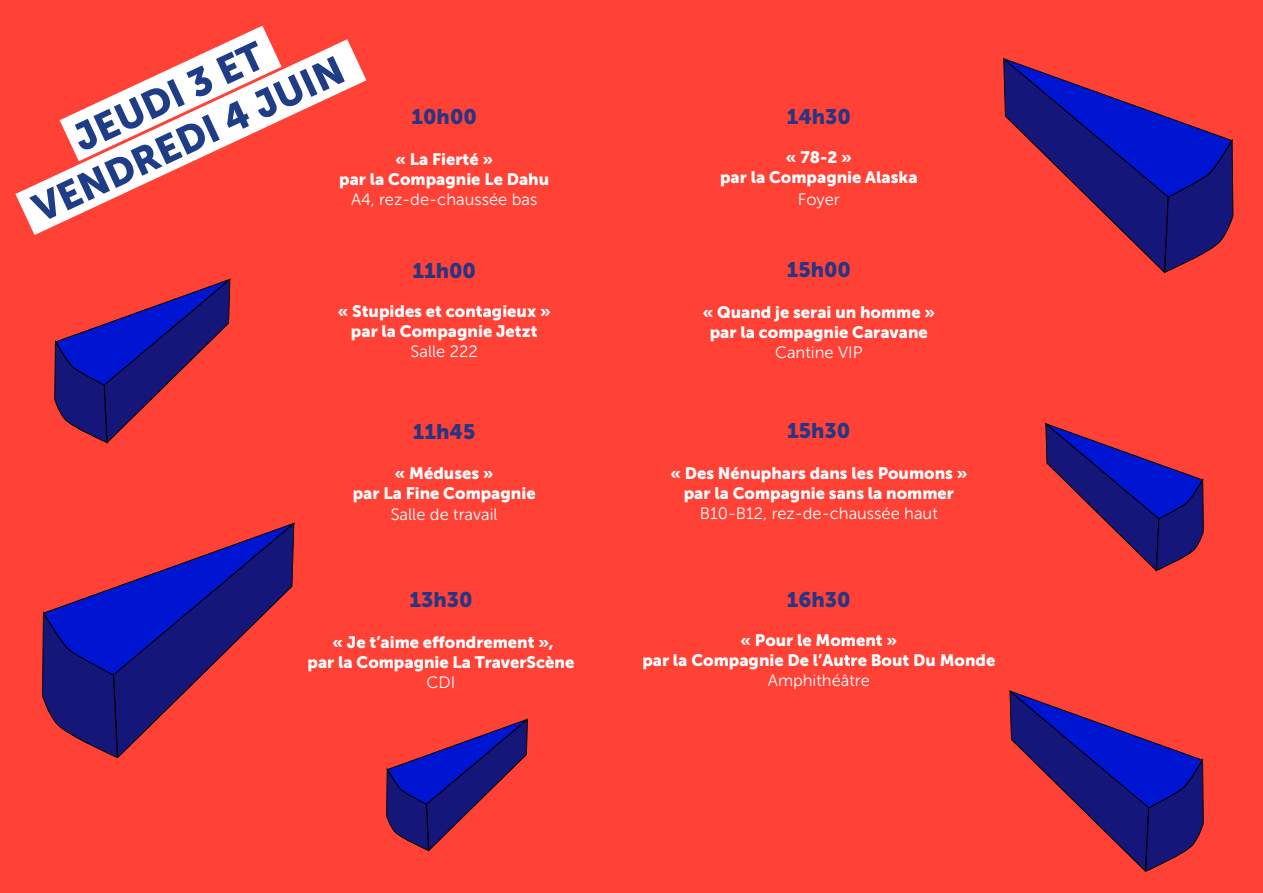
<style>
.page{position:relative;width:1263px;height:893px;background:#ff4136}
.page>*{position:absolute;margin:0;border:0;box-sizing:border-box;transform-origin:0 0}
.t1{font:39px/46.8px "Museo Sans 900";color:#1f3d87;text-align:center}
.t2{font:21px "Museo Sans 900";color:#283583}
.t3{font:16.5px/19.8px "Museo Sans 900";color:#fff;text-align:center}
.t4{font:16.5px "Museo Sans 300";color:#fff}
</style>
<div class="page">
<svg style="left:45px;top:600px;width:33px;height:12px"></svg>
<svg style="left:78px;top:522px;width:217px;height:237px"></svg>
<svg style="left:42px;top:612px;width:102px;height:146px;background:#2e1a84"></svg>
<svg style="left:54px;top:278px;width:177px;height:166px"></svg>
<svg style="left:1003px;top:57px;width:231px;height:215px"></svg>
<svg style="left:234px;top:26px;width:35px;height:13px"></svg>
<svg style="left:15px;top:39px;width:351px;height:196px"></svg>
<svg style="left:1045px;top:422px;width:159px;height:150px"></svg>
<svg style="left:1009px;top:690px;width:195px;height:183px"></svg>
<svg style="left:386px;top:718px;width:142px;height:134px"></svg>
<h1 class="t1" style="left:6px;top:147px;width:340px;rotate:-25deg">JEUDI 3 ET<br>VENDREDI 4 JUIN</h1>
<p class="t2" style="left:412px;top:104px;width:67px">10h00</p>
<p class="t3" style="left:339px;top:149px;width:211px">« La Fierté »<br>par la Compagnie Le Dahu</p>
<p class="t4" style="left:351px;top:190px;width:188px">A4, rez-de-chaussée bas</p>
<p class="t2" style="left:412px;top:258px;width:65px">11h00</p>
<p class="t3" style="left:338px;top:301px;width:214px">« Stupides et contagieux » par la Compagnie Jetzt</p>
<p class="t4" style="left:411px;top:342px;width:69px">Salle 222</p>
<p class="t2" style="left:413px;top:420px;width:64px">11h45</p>
<p class="t3" style="left:353px;top:463px;width:184px">« Méduses »<br>par La Fine Compagnie</p>
<p class="t4" style="left:391px;top:505px;width:108px">Salle de travail</p>
<p class="t2" style="left:409px;top:587px;width:65px">13h30</p>
<p class="t3" style="left:307px;top:632px;width:268px">« Je t’aime effondrement »,<br>par la Compagnie La TraverScène</p>
<p class="t4" style="left:427px;top:673px;width:30px">CDI</p>
<p class="t2" style="left:787px;top:104px;width:66px">14h30</p>
<p class="t3" style="left:720px;top:148px;width:199px">« 78-2 »<br>par la Compagnie Alaska</p>
<p class="t4" style="left:798px;top:190px;width:43px">Foyer</p>
<p class="t2" style="left:787px;top:258px;width:66px">15h00</p>
<p class="t3" style="left:703px;top:303px;width:234px">« Quand je serai un homme » par la compagnie Caravane</p>
<p class="t4" style="left:775px;top:343px;width:89px">Cantine VIP</p>
<p class="t2" style="left:787px;top:418px;width:65px">15h30</p>
<p class="t3" style="left:670px;top:463px;width:298px">« Des Nénuphars dans les Poumons » par la Compagnie sans la nommer</p>
<p class="t4" style="left:700px;top:504px;width:240px">B10-B12, rez-de-chaussée haut</p>
<p class="t2" style="left:787px;top:587px;width:65px">16h30</p>
<p class="t3" style="left:642px;top:631px;width:354px">« Pour le Moment »<br>par la Compagnie De l’Autre Bout Du Monde</p>
<p class="t4" style="left:768px;top:671px;width:104px">Amphithéâtre</p>
</div>
